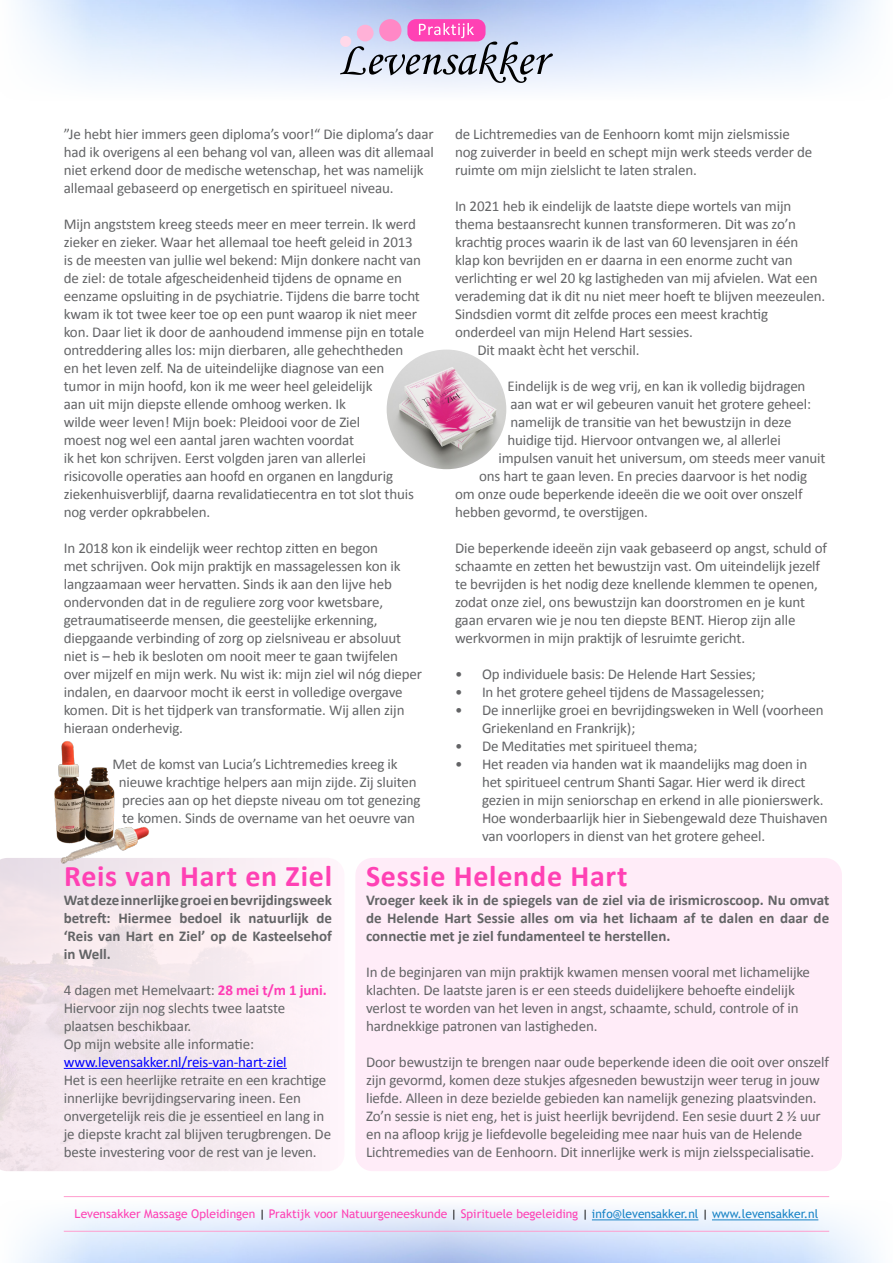
<style>
.page{position:relative;width:893px;height:1263px;background:#fff}
.page>*{position:absolute;margin:0;border:0;box-sizing:border-box;transform-origin:0 0}
.t1{font:700 30px "Calibri";letter-spacing:.025em;color:#ff41b4}
.t2{font:15px/18px "Calibri";letter-spacing:-.01em;color:#636466}
.t3{font:700 15px/18px "Calibri";color:#636466;text-align:justify}
.t4{font:15px "Calibri";letter-spacing:-.01em;color:#00f}
.t5{font:12px "Trebuchet MS";color:#ff41b4}
.s1{font-weight:700;color:#ff3db5}
.s2{color:#000}
.s3{color:#1783c6}
</style>
<div class="page">
<hr style="left:64px;top:1196px;width:765px;height:1px;background:#ff9dce">
<hr style="left:64px;top:1231px;width:765px;height:1px;background:#ff9dce">
<hr style="left:592px;top:1219px;width:106px;height:1px;background:#1783c6">
<hr style="left:712px;top:1219px;width:106px;height:1px;background:#1783c6">
<div style="left:379px;top:19px;width:22px;height:22px;background:#ff88c6;border-radius:50%"></div>
<div style="left:407px;top:19px;width:79px;height:22px;background:#ff41b4;border-radius:9px"></div>
<svg style="left:340px;top:23px;width:213px;height:60px;background:#c4b4d0"></svg>
<div style="left:355px;top:858px;width:487px;height:313px;background:#ffecf8;border-radius:17px"></div>
<img style="left:387px;top:350px;width:119px;height:119px;border-radius:60px">
<img style="left:38px;top:741px;width:119px;height:127px">
<hr style="left:64px;top:1068px;width:223px;height:1px;background:#00f">
<p class="t2" style="left:64px;top:125px;width:372px">”Je hebt hier immers geen diploma’s voor!“ Die diploma’s daar had ik overigens al een behang vol van, alleen was dit allemaal niet erkend door de medische wetenschap, het was namelijk allemaal gebaseerd op energetisch en spiritueel niveau.</p>
<p class="t2" style="left:64px;top:215px;width:362px">Mijn angststem kreeg steeds meer en meer terrein. Ik werd zieker en zieker. Waar het allemaal toe heeft geleid in 2013 is de meesten van jullie wel bekend: Mijn donkere nacht van de ziel: de totale afgescheidenheid tijdens de opname en eenzame opsluiting in de psychiatrie. Tijdens die barre tocht kwam ik tot twee keer toe op een punt waarop ik niet meer kon. Daar liet ik door de aanhoudend immense pijn en totale ontreddering alles los: mijn dierbaren, alle gehechtheden<br>en het leven zelf. Na de uiteindelijke diagnose van een tumor in mijn hoofd, kon ik me weer heel geleidelijk<br>aan uit mijn diepste ellende omhoog werken. Ik<br>wilde weer leven! Mijn boek: Pleidooi voor de Ziel<br>moest nog wel een aantal jaren wachten voordat<br>ik het kon schrijven. Eerst volgden jaren van allerlei risicovolle operaties aan hoofd en organen en langdurig ziekenhuisverblijf, daarna revalidatiecentra en tot slot thuis nog verder opkrabbelen.</p>
<p class="t2" style="left:64px;top:539px;width:360px">In 2018 kon ik eindelijk weer rechtop zitten en begon<br>met schrijven. Ook mijn praktijk en massagelessen kon ik langzaamaan weer hervatten. Sinds ik aan den lijve heb ondervonden dat in de reguliere zorg voor kwetsbare, getraumatiseerde mensen, die geestelijke erkenning, diepgaande verbinding of zorg op zielsniveau er absoluut niet is – heb ik besloten om nooit meer te gaan twijfelen over mijzelf en mijn werk. Nu wist ik: mijn ziel wil nóg dieper indalen, en daarvoor mocht ik eerst in volledige overgave komen. Dit is het tijdperk van transformatie. Wij allen zijn hieraan onderhevig.</p>
<p class="t2" style="left:119px;top:755px;width:303px;text-indent:-6px">Met de komst van Lucia’s Lichtremedies kreeg ik nieuwe krachtige helpers aan mijn zijde. Zij sluiten precies aan op het diepste niveau om tot genezing te komen. Sinds de overname van het oeuvre van</p>
<p class="t2" style="left:455px;top:125px;width:359px">de Lichtremedies van de Eenhoorn komt mijn zielsmissie nog zuiverder in beeld en schept mijn werk steeds verder de ruimte om mijn zielslicht te laten stralen.</p>
<p class="t2" style="left:455px;top:197px;width:338px">In 2021 heb ik eindelijk de laatste diepe wortels van mijn</p>
<p class="t2" style="left:455px;top:215px;width:342px">thema bestaansrecht kunnen transformeren. Dit was zo’n</p>
<p class="t2" style="left:455px;top:233px;width:345px">krachtig proces waarin ik de last van 60 levensjaren in één</p>
<p class="t2" style="left:455px;top:251px;width:339px">klap kon bevrijden en er daarna in een enorme zucht van</p>
<p class="t2" style="left:455px;top:269px;width:364px">verlichting er wel 20 kg lastigheden van mij afvielen. Wat een</p>
<p class="t2" style="left:455px;top:287px;width:372px">verademing dat ik dit nu niet meer hoeft te blijven meezeulen.</p>
<p class="t2" style="left:455px;top:305px;width:315px">Sindsdien vormt dit zelfde proces een meest krachtig</p>
<p class="t2" style="left:455px;top:323px;width:239px">onderdeel van mijn Helend Hart sessies.</p>
<p class="t2" style="left:477px;top:341px;width:163px">Dit maakt ècht het verschil.</p>
<p class="t2" style="left:507px;top:377px;width:299px">Eindelijk is de weg vrij, en kan ik volledig bijdragen</p>
<p class="t2" style="left:510px;top:395px;width:302px">aan wat er wil gebeuren vanuit het grotere geheel:</p>
<p class="t2" style="left:510px;top:413px;width:282px">namelijk de transitie van het bewustzijn in deze</p>
<p class="t2" style="left:507px;top:431px;width:275px">huidige tijd. Hiervoor ontvangen we, al allerlei</p>
<p class="t2" style="left:498px;top:449px;width:329px">impulsen vanuit het universum, om steeds meer vanuit</p>
<p class="t2" style="left:479px;top:467px;width:330px">ons hart te gaan leven. En precies daarvoor is het nodig</p>
<p class="t2" style="left:455px;top:485px;width:349px">om onze oude beperkende ideeën die we ooit over onszelf</p>
<p class="t2" style="left:455px;top:503px;width:194px">hebben gevormd, te overstijgen.</p>
<p class="t2" style="left:455px;top:539px;width:374px">Die beperkende ideeën zijn vaak gebaseerd op angst, schuld of schaamte en zetten het bewustzijn vast. Om uiteindelijk jezelf te bevrijden is het nodig deze knellende klemmen te openen, zodat onze ziel, ons bewustzijn kan doorstromen en je kunt gaan ervaren wie je nou ten diepste BENT. Hierop zijn alle werkvormen in mijn praktijk of lesruimte gericht.</p>
<p class="t2" style="left:455px;top:665px;width:302px">• Op individuele basis: De Helende Hart Sessies;</p>
<p class="t2" style="left:455px;top:683px;width:311px">• In het grotere geheel tijdens de Massagelessen;</p>
<p class="t2" style="left:482px;top:701px;width:343px;text-indent:-27px">• De innerlijke groei en bevrijdingsweken in Well (voorheen<br>Griekenland en Frankrijk);</p>
<p class="t2" style="left:455px;top:737px;width:244px">• De Meditaties met spiritueel thema;</p>
<p class="t2" style="left:482px;top:755px;width:347px;text-indent:-27px">• Het readen via handen wat ik maandelijks mag doen in het spiritueel centrum Shanti Sagar. Hier werd ik direct gezien in mijn seniorschap en erkend in alle pionierswerk.<br>Hoe wonderbaarlijk hier in Siebengewald deze Thuishaven van voorlopers in dienst van het grotere geheel.</p>
<h1 class="t1" style="left:64px;top:857px;width:565px">Reis van Hart en Ziel Sessie Helende Hart</h1>
<p class="t3" style="left:64px;top:891px;width:270px">Wat deze innerlijke groei en bevrijdingsweek betreft: Hiermee bedoel ik natuurlijk de ‘Reis van Hart en Ziel’ op de Kasteelsehof in Well.</p>
<p class="t2" style="left:64px;top:981px;width:264px">4 dagen met Hemelvaart: <span class="s1">28 mei t/m 1 juni.<br></span>Hiervoor zijn nog slechts twee laatste plaatsen beschikbaar.<br>Op mijn website alle informatie:</p>
<p class="t4" style="left:64px;top:1052px;width:224px">www.levensakker.nl/reis-van-hart-ziel</p>
<p class="t2" style="left:64px;top:1071px;width:269px">Het is een heerlijke retraite en een krachtige innerlijke bevrijdingservaring ineen. Een onvergetelijk reis die je essentieel en lang in je diepste kracht zal blijven terugbrengen. De beste investering voor de rest van je leven.</p>
<p class="t3" style="left:366px;top:891px;width:465px">Vroeger keek ik in de spiegels van de ziel via de irismicroscoop. Nu omvat de Helende Hart Sessie alles om via het lichaam af te dalen en daar de connectie met je ziel fundamenteel te herstellen.</p>
<p class="t2" style="left:366px;top:963px;width:446px">In de beginjaren van mijn praktijk kwamen mensen vooral met lichamelijke klachten. De laatste jaren is er een steeds duidelijkere behoefte eindelijk verlost te worden van het leven in angst, schaamte, schuld, controle of in hardnekkige patronen van lastigheden.</p>
<p class="t2" style="left:366px;top:1053px;width:464px">Door bewustzijn te brengen naar oude beperkende ideen die ooit over onszelf zijn gevormd, komen deze stukjes afgesneden bewustzijn weer terug in jouw liefde. Alleen in deze bezielde gebieden kan namelijk genezing plaatsvinden.<br>Zo’n sessie is niet eng, het is juist heerlijk bevrijdend. Een sesie duurt 2 ½ uur en na afloop krijg je liefdevolle begeleiding mee naar huis van de Helende Lichtremedies van de Eenhoorn. Dit innerlijke werk is mijn zielsspecialisatie.</p>
<p class="t5" style="left:75px;top:1207px;width:745px">Levensakker Massage Opleidingen <span class="s2">|</span> Praktijk voor Natuurgeneeskunde <span class="s2">|</span> Spirituele begeleiding <span class="s2">|</span> <span class="s3">info@levensakker.nl</span> <span class="s2">|</span> <span class="s3">www.levensakker.nl</span></p>
</div>
